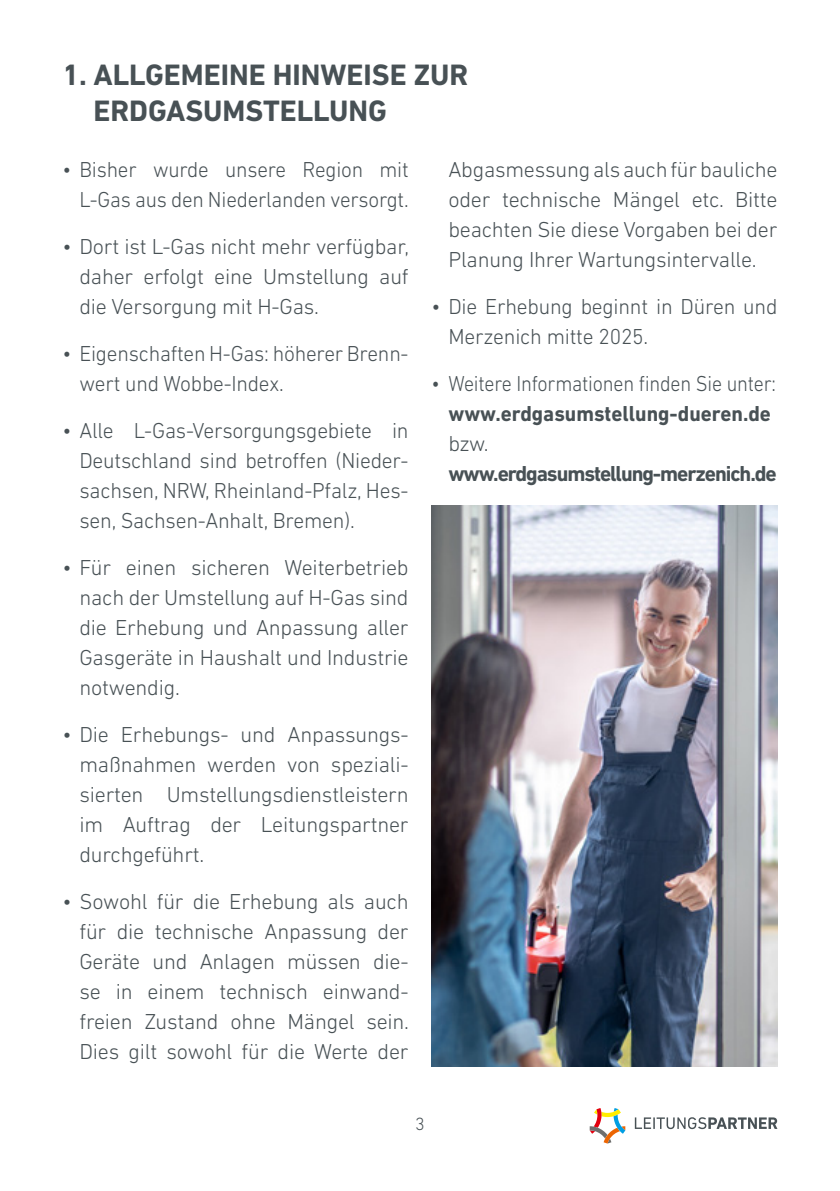
<style>
.page{position:relative;width:840px;height:1191px;background:#fff}
.page>*{position:absolute;margin:0;border:0;box-sizing:border-box;transform-origin:0 0}
.t1{font:700 30px/36px "DIN Next LT Pro";color:#485155}
.t2{font:300 22px/30px "DIN Next LT Pro";letter-spacing:-.01em;color:#485155;text-align:justify}
.t3{font:300 22px/30px "DIN Next LT Pro";letter-spacing:-.01em;color:#485155;text-align:right;scale:.96 1}
.t4{font:300 22px "DIN Next LT Pro";letter-spacing:-.01em;color:#485155;scale:.91 1}
.t5{font:700 22px "DIN Next LT Pro";letter-spacing:-.05em;color:#485155}
.t6{font:700 22px "DIN Next LT Pro";color:#485155;scale:.95 1}
.t7{font:300 18px "DIN Next LT Pro";color:#485155}
</style>
<div class="page">
<svg style="left:634px;top:1117px;width:143px;height:12px"></svg>
<svg style="left:589px;top:1108px;width:36px;height:35px"></svg>
<img style="left:431px;top:506px;width:346px;height:560px">
<h1 class="t1" style="left:93px;top:57px;width:376px;text-indent:-31px">1. ALLGEMEINE HINWEISE ZUR<br>ERDGASUMSTELLUNG</h1>
<p class="t3" style="left:62px;top:154px;width:362px">• Bisher wurde unsere Region mit<br>L-Gas aus den Niederlanden versorgt.</p>
<p class="t2" style="left:79px;top:231px;width:331px;text-indent:-17px">• Dort ist L-Gas nicht mehr verfügbar, daher erfolgt eine Umstellung auf die Versorgung mit H-Gas.</p>
<p class="t2" style="left:79px;top:338px;width:330px;text-indent:-17px">• Eigenschaften H-Gas: höherer Brenn&shy;wert und Wobbe-Index.</p>
<p class="t2" style="left:79px;top:415px;width:330px;text-indent:-17px">• Alle L-Gas-Versorgungsgebiete in Deutschland sind betroffen (Nieder&shy;sachsen, NRW, Rheinland-Pfalz, Hes&shy;sen, Sachsen-Anhalt, Bremen).</p>
<p class="t2" style="left:79px;top:552px;width:330px;text-indent:-17px">• Für einen sicheren Weiterbetrieb nach der Umstellung auf H-Gas sind die Erhebung und Anpassung aller Gasgeräte in Haushalt und Industrie notwendig.</p>
<p class="t2" style="left:79px;top:719px;width:330px;text-indent:-17px">• Die Erhebungs- und Anpassungs&shy;maßnahmen werden von speziali&shy;sierten Umstellungsdienstleistern im Auftrag der Leitungspartner durchgeführt.</p>
<p class="t2" style="left:79px;top:886px;width:331px;text-indent:-17px">• Sowohl für die Erhebung als auch für die technische Anpassung der Geräte und Anlagen müssen die&shy;se in einem technisch einwand&shy;freien Zustand ohne Mängel sein.<br>Dies gilt sowohl für die Werte der</p>
<p class="t2" style="left:448px;top:154px;width:330px">Abgasmessung als auch für bauliche oder technische Mängel etc. Bitte beachten Sie diese Vorgaben bei der Planung Ihrer Wartungsintervalle.</p>
<p class="t2" style="left:448px;top:291px;width:330px;text-indent:-17px">• Die Erhebung beginnt in Düren und<br>Merzenich mitte 2025.</p>
<p class="t4" style="left:431px;top:371px;width:380px">• Weitere Informationen finden Sie unter:</p>
<p class="t6" style="left:448px;top:400px;width:341px">www.erdgasumstellung-dueren.de</p>
<p class="t2" style="left:448px;top:428px;width:42px">bzw.</p>
<p class="t5" style="left:448px;top:460px;width:330px">www.erdgasumstellung-merzenich.de</p>
<p class="t7" style="left:415px;top:1113px;width:11px">3</p>
</div>
